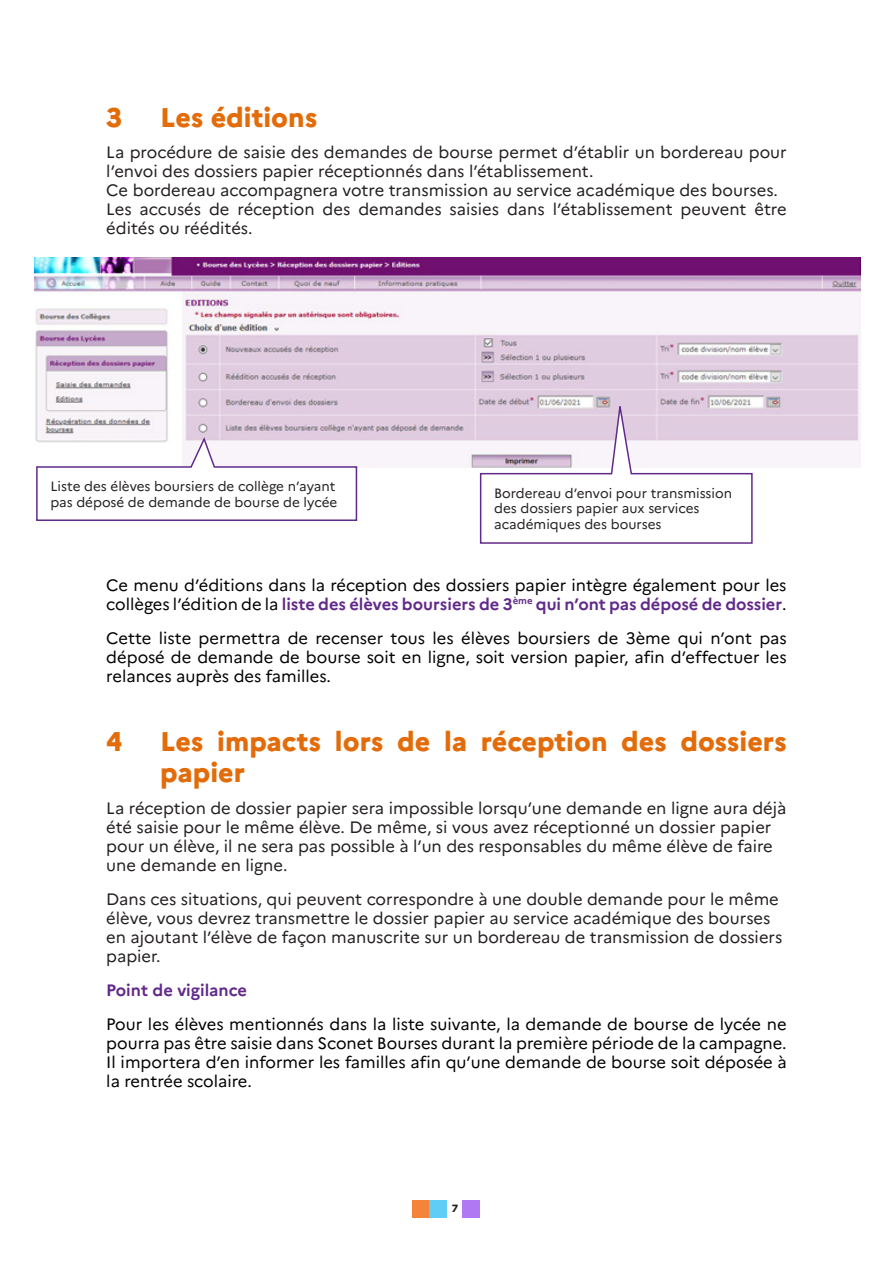
<style>
.page{position:relative;width:893px;height:1263px;background:#fff}
.page>*{position:absolute;margin:0;border:0;box-sizing:border-box;transform-origin:0 0}
.List_Paragraph{font:800 27px/31px "Marianne";color:#e36c0a}
.t1{font:16.5px/18.9px "Marianne";color:#231f20}
.t2{font:16.5px/19px "Marianne";color:#000;text-align:justify}
.t3{font:700 16.5px "Marianne";color:#612a8a}
.t4{font:13.5px/15.6px "Marianne";color:#231f20}
.t5{font:800 10.5px "Marianne";color:#231f20}
.s1{font-weight:700;color:#612a8a}
</style>
<div class="page">
<div style="left:413px;top:1200px;width:17px;height:17px;background:#f48437"></div>
<div style="left:430px;top:1200px;width:17px;height:17px;background:#5fcdf5"></div>
<div style="left:463px;top:1200px;width:17px;height:17px;background:#b078f2"></div>
<img style="left:35px;top:257px;width:825px;height:211px">
<svg style="left:35px;top:435px;width:323px;height:86px"></svg>
<svg style="left:479px;top:396px;width:274px;height:148px"></svg>
<p class="List_Paragraph" style="left:106px;top:101px;width:18px">3</p>
<p class="List_Paragraph" style="left:160px;top:101px;width:159px">Les éditions</p>
<p class="t1" style="left:106px;top:143px;width:682px">La procédure de saisie des demandes de bourse permet d’établir un bordereau pour l’envoi des dossiers papier réceptionnés dans l’établissement.</p>
<p class="t1" style="left:106px;top:181px;width:673px">Ce bordereau accompagnera votre transmission au service académique des bourses.</p>
<p class="t1" style="left:106px;top:200px;width:682px">Les accusés de réception des demandes saisies dans l’établissement peuvent être édités ou réédités.</p>
<p class="t4" style="left:50px;top:479px;width:288px">Liste des élèves boursiers de collège n’ayant pas déposé de demande de bourse de lycée</p>
<p class="t4" style="left:494px;top:485px;width:239px">Bordereau d’envoi pour transmission des dossiers papier aux services académiques des bourses</p>
<p class="t2" style="left:106px;top:575px;width:682px">Ce menu d’éditions dans la réception des dossiers papier intègre également pour les collèges l’édition de la <span class="s1">liste des élèves boursiers de 3</span><sup>ème</sup> <span class="s1">qui n’ont pas déposé de dossier</span>.</p>
<p class="t2" style="left:106px;top:628px;width:682px">Cette liste permettra de recenser tous les élèves boursiers de 3ème qui n’ont pas déposé de demande de bourse soit en ligne, soit version papier, afin d’effectuer les relances auprès des familles.</p>
<p class="List_Paragraph" style="left:106px;top:726px;width:18px">4</p>
<p class="List_Paragraph" style="left:160px;top:726px;width:628px">Les impacts lors de la réception des dossiers papier</p>
<p class="t1" style="left:106px;top:798px;width:682px">La réception de dossier papier sera impossible lorsqu’une demande en ligne aura déjà été saisie pour le même élève. De même, si vous avez réceptionné un dossier papier pour un élève, il ne sera pas possible à l’un des responsables du même élève de faire une demande en ligne.</p>
<p class="t1" style="left:106px;top:889px;width:678px">Dans ces situations, qui peuvent correspondre à une double demande pour le même élève, vous devrez transmettre le dossier papier au service académique des bourses en ajoutant l’élève de façon manuscrite sur un bordereau de transmission de dossiers papier.</p>
<p class="t3" style="left:106px;top:980px;width:142px">Point de vigilance</p>
<p class="t2" style="left:106px;top:1015px;width:682px">Pour les élèves mentionnés dans la liste suivante, la demande de bourse de lycée ne pourra pas être saisie dans Sconet Bourses durant la première période de la campagne.<br>Il importera d’en informer les familles afin qu’une demande de bourse soit déposée à la rentrée scolaire.</p>
<p class="t5" style="left:452px;top:1201px;width:8px">7</p>
</div>
